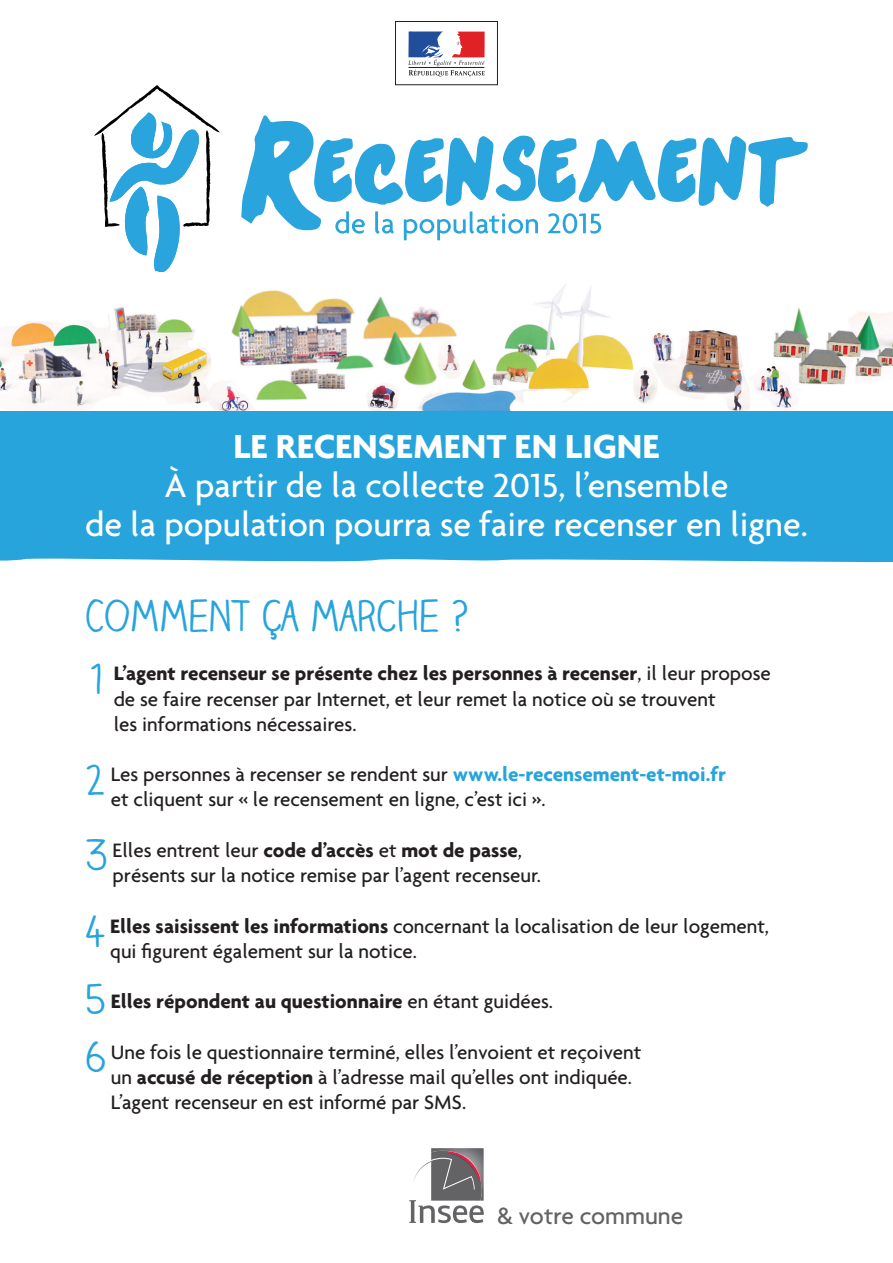
<style>
.page{position:relative;width:893px;height:1263px;background:#fff}
.page>*{position:absolute;margin:0;border:0;box-sizing:border-box;transform-origin:0 0}
.t1{font:42px "Claire Hand";color:#27a4dc}
.t2{font:500 36px "Agenda";color:#fff}
.t3{font:700 36px "Agenda";color:#fff}
.t4{font:500 25.5px "Agenda";color:#636366}
.t5{font:500 21px/25.2px "Agenda";color:#231f20}
.t6{font:700 21px "Agenda";color:#231f20}
.s1{font-family:"Claire Hand";font-weight:400;font-size:42px;color:#27a4dc}
.s2{font-weight:700}
.s3{font-weight:700;color:#27a4dc}
.s4{font-weight:500}
</style>
<div class="page">
<svg style="left:94px;top:85px;width:126px;height:187px"></svg>
<svg style="left:241px;top:115px;width:567px;height:125px"></svg>
<svg style="left:409px;top:1148px;width:75px;height:75px"></svg>
<div style="left:395px;top:21px;width:103px;height:64px;border:1px solid #231f20"></div>
<svg style="left:408px;top:32px;width:77px;height:45px"></svg>
<div style="left:0;top:410px;width:893px;height:153px;background:#27a4dc"></div>
<img style="left:0;top:284px;width:893px;height:126px">
<p class="t3" style="left:233px;top:424px;width:428px">LE RECENSEMENT EN LIGNE</p>
<p class="t2" style="left:165px;top:464px;width:565px">À partir de la collecte 2015, l’ensemble</p>
<p class="t2" style="left:85px;top:503px;width:724px">de la population pourra se faire recenser en ligne.</p>
<p class="t1" style="left:85px;top:590px;width:385px">COMMENT ÇA MARCHE ?</p>
<p class="t5" style="left:114px;top:661px;width:659px;text-indent:-29px"><span class="s1">1</span> <span class="s2">L’agent recenseur se présente chez les personnes à recenser</span>, il leur propose de se faire recenser par Internet, et leur remet la notice où se trouvent<br>les informations nécessaires.</p>
<p class="t5" style="left:111px;top:761px;width:617px;text-indent:-26px"><span class="s1">2</span> Les personnes à recenser se rendent sur <span class="s3">www.le-recensement-et-moi.fr </span>et cliquent sur « le recensement en ligne, c’est ici ».</p>
<p class="t5" style="left:113px;top:837px;width:430px;text-indent:-28px"><span class="s1">3</span> Elles entrent leur <span class="s2">code d’accès</span> et <span class="s2">mot de passe</span>, présents sur la notice remise par l’agent recenseur.</p>
<p class="t5" style="left:110px;top:913px;width:660px;text-indent:-25px"><span class="s1">4</span> <span class="s2">Elles saisissent les informations</span> concernant la localisation de leur logement, qui figurent également sur la notice.</p>
<p class="t6" style="left:85px;top:988px;width:469px"><span class="s1">5</span> Elles répondent au questionnaire <span class="s4">en étant guidées.</span></p>
<p class="t5" style="left:111px;top:1039px;width:532px;text-indent:-26px"><span class="s1">6</span> Une fois le questionnaire terminé, elles l’envoient et reçoivent un <span class="s2">accusé de réception</span> à l’adresse mail qu’elles ont indiquée.<br>L’agent recenseur en est informé par SMS.</p>
<p class="t4" style="left:497px;top:1200px;width:187px">&amp; votre commune</p>
</div>
